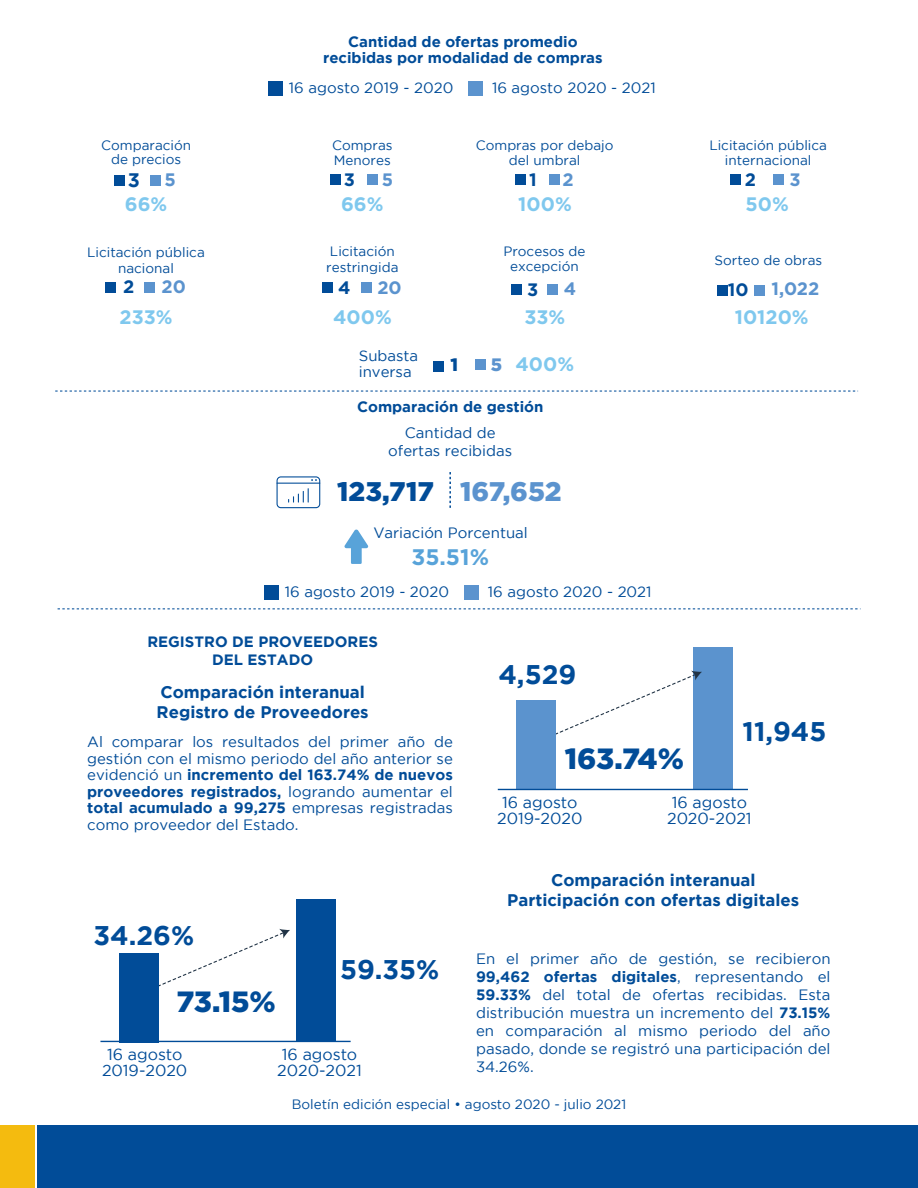
<style>
.page{position:relative;width:918px;height:1188px;background:#fff}
.page>*{position:absolute;margin:0;border:0;box-sizing:border-box;transform-origin:0 0}
.t1{font:900 29.25px "Gotham";letter-spacing:-.01em;color:#014c98}
.t2{font:700 27px "Gotham";color:#014c98}
.t3{font:900 26.85px "Gotham";color:#014c98}
.t4{font:700 22.5px "Gotham";color:#58a3d9}
.t5{font:700 19.5px "Gotham";color:#7fc8ee}
.t6{font:700 19.5px "Gotham";color:#014c98}
.t7{font:700 18px "Gotham";color:#5b93ce}
.t8{font:700 18px "Gotham";color:#014c98}
.t9{font:900 18px "Gotham";color:#014c98}
.t10{font:700 16.8px/20.1px "Gotham";color:#014c98}
.t11{font:16.05px/16px "Gotham";color:#014c98;text-align:center}
.t12{font:15px/18px "Gotham";color:#014c98;text-align:justify}
.t13{font:700 15px/18px "Gotham";color:#014c98;text-align:center}
.t14{font:13.5px/15px "Gotham";color:#014c98;text-align:center}
.s1{font-weight:900;font-size:18px;color:#5b93ce}
.s2{color:#5b93ce}
.s3{font-weight:700}
</style>
<div class="page">
<svg style="left:277px;top:476px;width:43px;height:32px"></svg>
<div style="left:37px;top:1125px;width:881px;height:63px;background:#014c98"></div>
<div style="left:0;top:1125px;width:35px;height:63px;background:#f4bb0f"></div>
<div style="left:694px;top:648px;width:39px;height:141px;background:#5b93ce"></div>
<svg style="left:556px;top:671px;width:146px;height:67px"></svg>
<div style="left:517px;top:700px;width:39px;height:89px;background:#5b93ce"></div>
<hr style="left:498px;top:789px;width:250px;height:1px;background:#014c98">
<div style="left:296px;top:900px;width:40px;height:141px;background:#014c98"></div>
<svg style="left:159px;top:929px;width:131px;height:58px"></svg>
<div style="left:119px;top:953px;width:40px;height:90px;background:#014c98"></div>
<hr style="left:100px;top:1041px;width:251px;height:1px;background:#014c98">
<svg style="left:55px;top:391px;width:803px;height:1px"></svg>
<svg style="left:58px;top:608px;width:800px;height:1px"></svg>
<svg style="left:449px;top:472px;width:2px;height:36px"></svg>
<div style="left:268px;top:81px;width:15px;height:15px;background:#014c98"></div>
<div style="left:468px;top:81px;width:15px;height:15px;background:#5b93ce"></div>
<div style="left:264px;top:585px;width:15px;height:15px;background:#014c98"></div>
<div style="left:464px;top:585px;width:15px;height:15px;background:#5b93ce"></div>
<div style="left:433px;top:362px;width:11px;height:10px;background:#014c98"></div>
<div style="left:476px;top:360px;width:10px;height:10px;background:#5b93ce"></div>
<div style="left:115px;top:175px;width:10px;height:10px;background:#014c98"></div>
<div style="left:150px;top:175px;width:10px;height:10px;background:#5b93ce"></div>
<div style="left:331px;top:174px;width:10px;height:10px;background:#014c98"></div>
<div style="left:367px;top:174px;width:10px;height:10px;background:#5b93ce"></div>
<div style="left:515px;top:174px;width:10px;height:10px;background:#014c98"></div>
<div style="left:549px;top:174px;width:10px;height:10px;background:#5b93ce"></div>
<div style="left:731px;top:175px;width:10px;height:10px;background:#014c98"></div>
<div style="left:773px;top:174px;width:10px;height:10px;background:#5b93ce"></div>
<div style="left:106px;top:283px;width:10px;height:10px;background:#014c98"></div>
<div style="left:144px;top:282px;width:10px;height:10px;background:#5b93ce"></div>
<div style="left:323px;top:283px;width:10px;height:10px;background:#014c98"></div>
<div style="left:362px;top:283px;width:10px;height:10px;background:#5b93ce"></div>
<div style="left:511px;top:284px;width:10px;height:10px;background:#014c98"></div>
<div style="left:547px;top:284px;width:10px;height:10px;background:#5b93ce"></div>
<div style="left:717px;top:285px;width:10px;height:10px;background:#014c98"></div>
<div style="left:754px;top:285px;width:11px;height:10px;background:#5b93ce"></div>
<svg style="left:344px;top:529px;width:25px;height:35px"></svg>
<p class="t13" style="left:323px;top:33px;width:281px;line-height:16.5px">Cantidad de ofertas promedio recibidas por modalidad de compras</p>
<p class="t12" style="left:289px;top:78px;width:166px">16 agosto 2019 - 2020</p>
<p class="t12" style="left:492px;top:78px;width:165px">16 agosto 2020 - 2021</p>
<p class="t14" style="left:101px;top:139px;width:91px;line-height:13.5px">Comparación de precios</p>
<p class="t14" style="left:476px;top:138px;width:139px">Compras por debajo del umbral</p>
<p class="t14" style="left:709px;top:138px;width:119px">Licitación pública internacional</p>
<h3 class="t6" style="left:128px;top:169px;width:14px">3</h3>
<p class="t7" style="left:165px;top:170px;width:13px">5</p>
<p class="t14" style="left:332px;top:138px;width:62px;text-align:left">Compras<br>Menores</p>
<p class="t8" style="left:344px;top:169px;width:13px">3</p>
<p class="t7" style="left:382px;top:169px;width:13px">5</p>
<p class="t8" style="left:529px;top:169px;width:9px">1</p>
<p class="t7" style="left:563px;top:169px;width:13px">2</p>
<p class="t8" style="left:745px;top:169px;width:13px">2</p>
<p class="t7" style="left:790px;top:169px;width:13px">3</p>
<h3 class="t5" style="left:125px;top:193px;width:44px">66%</h3>
<h3 class="t5" style="left:341px;top:193px;width:44px">66%</h3>
<h3 class="t5" style="left:518px;top:193px;width:55px">100%</h3>
<h3 class="t5" style="left:746px;top:193px;width:45px">50%</h3>
<p class="t14" style="left:87px;top:244px;width:119px;line-height:16.5px">Licitación pública nacional</p>
<p class="t14" style="left:326px;top:243px;width:74px;line-height:16.5px;text-align:left">Licitación restringida</p>
<p class="t14" style="left:715px;top:252px;width:109px">Sorteo de obras</p>
<p class="t14" style="left:503px;top:244px;width:84px">Procesos de excepción</p>
<p class="t8" style="left:123px;top:277px;width:13px">2</p>
<p class="t7" style="left:162px;top:276px;width:26px">20</p>
<p class="t8" style="left:338px;top:278px;width:14px">4</p>
<p class="t7" style="left:377px;top:278px;width:26px">20</p>
<p class="t8" style="left:527px;top:279px;width:13px">3</p>
<p class="t7" style="left:564px;top:278px;width:14px">4</p>
<p class="t8" style="left:728px;top:280px;width:22px">10</p>
<p class="t7" style="left:772px;top:278px;width:49px">1,022</p>
<h3 class="t5" style="left:120px;top:305px;width:55px">233%</h3>
<h3 class="t5" style="left:333px;top:305px;width:60px">400%</h3>
<h3 class="t5" style="left:524px;top:305px;width:42px">33%</h3>
<h3 class="t5" style="left:735px;top:305px;width:75px">10120%</h3>
<p class="t12" style="left:359px;top:347px;width:61px;line-height:16.5px">Subasta inversa</p>
<p class="t9" style="left:451px;top:354px;width:9px">1</p>
<h3 class="t5" style="left:491px;top:353px;width:85px"><span class="s1">5</span> 400%</h3>
<p class="t13" style="left:357px;top:397px;width:188px">Comparación de gestión</p>
<p class="t12" style="left:388px;top:423px;width:125px;text-align:center">Cantidad de ofertas recibidas</p>
<h3 class="t3" style="left:337px;top:476px;width:226px">123,717 <span class="s2">167,652</span></h3>
<p class="t12" style="left:373px;top:523px;width:156px">Variación Porcentual</p>
<h3 class="t4" style="left:412px;top:544px;width:79px">35.51%</h3>
<p class="t12" style="left:285px;top:582px;width:166px">16 agosto 2019 - 2020</p>
<p class="t12" style="left:488px;top:582px;width:165px">16 agosto 2020 - 2021</p>
<p class="t13" style="left:147px;top:632px;width:232px">REGISTRO DE PROVEEDORES<br>DEL ESTADO</p>
<p class="t10" style="left:157px;top:682px;width:214px">Comparación interanual<br>Registro de Proveedores</p>
<p class="t12" style="left:87px;top:733px;width:367px;line-height:16.5px">Al comparar los resultados del primer año de gestión con el mismo periodo del año anterior se evidenció un <span class="s3">incremento del 163.74% de nuevos proveedores registrados,</span> logrando aumentar el <span class="s3">total acumulado a 99,275</span> empresas registradas como proveedor del Estado.</p>
<h2 class="t2" style="left:93px;top:920px;width:102px">34.26%</h2>
<h1 class="t1" style="left:177px;top:985px;width:101px">73.15%</h1>
<h2 class="t2" style="left:340px;top:954px;width:101px">59.35%</h2>
<p class="t11" style="left:102px;top:1046px;width:87px">16 agosto<br>2019-2020</p>
<p class="t11" style="left:277px;top:1046px;width:86px;text-align:left">16 agosto<br>2020-2021</p>
<h2 class="t2" style="left:498px;top:659px;width:79px">4,529</h2>
<h1 class="t1" style="left:565px;top:742px;width:121px">163.74%</h1>
<h2 class="t2" style="left:743px;top:716px;width:85px">11,945</h2>
<p class="t11" style="left:497px;top:794px;width:87px">16 agosto<br>2019-2020</p>
<p class="t11" style="left:667px;top:794px;width:86px;text-align:left">16 agosto<br>2020-2021</p>
<p class="t10" style="left:507px;top:869px;width:294px;text-align:center">Comparación interanual<br>Participación con ofertas digitales</p>
<p class="t12" style="left:476px;top:950px;width:356px">En el primer año de gestión, se recibieron <span class="s3">99,462 ofertas digitales</span>, representando el <span class="s3">59.33%</span> del total de ofertas recibidas. Esta distribución muestra un incremento del <span class="s3">73.15% </span>en comparación al mismo periodo del año pasado, donde se registró una participación del 34.26%.</p>
<p class="t14" style="left:292px;top:1097px;width:336px">Boletín edición especial • agosto 2020 - julio 2021</p>
</div>
